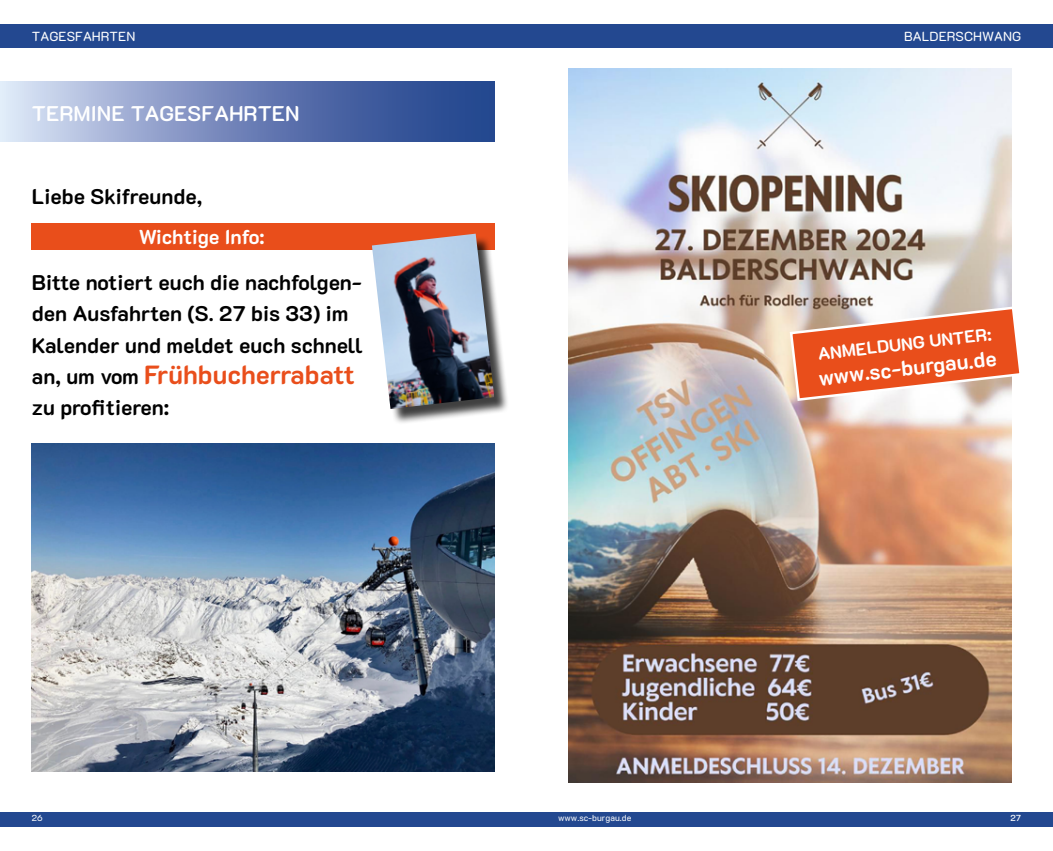
<style>
.page{position:relative;width:1053px;height:851px;background:#fff}
.page>*{position:absolute;margin:0;border:0;box-sizing:border-box;transform-origin:0 0}
.t1{font:700 26.25px "K2 D";color:#e94e1b}
.t2{font:700 21.25px/31.2px "K2 D";color:#000}
.t3{font:600 21.25px "K2 D";color:#fff}
.t4{font:700 21.25px "K2 D";color:#fff}
.t5{font:700 20px "K2 D";color:#fff}
.t6{font:700 17.5px "K2 D";color:#fff}
.t7{font:13.12px "K2 D";color:#fff}
.t8{font:8.75px "K2 D";color:#fff}
.t9{font:500 8.75px "K2 D";color:#fff}
.s1{font-size:21.25px;color:#000}
</style>
<div class="page">
<div style="left:0;top:811px;width:1052px;height:15px;background:#234890"></div>
<div style="left:0;top:25px;width:1052px;height:23px;background:#234890"></div>
<svg style="left:0;top:81px;width:494px;height:61px;background:#7387ba"></svg>
<div style="left:32px;top:223px;width:462px;height:27px;background:#e94e1b"></div>
<img style="left:568px;top:69px;width:443px;height:713px">
<div style="left:373px;top:236px;width:136px;height:188px;background:#000;opacity:.75"></div>
<img style="left:372px;top:233px;width:122px;height:176px">
<img style="left:32px;top:444px;width:462px;height:327px">
<svg style="left:788px;top:305px;width:232px;height:97px"></svg>
<p class="t7" style="left:32px;top:29px;width:105px">TAGESFAHRTEN</p>
<p class="t3" style="left:32px;top:101px;width:269px">TERMINE TAGESFAHRTEN</p>
<p class="t2" style="left:32px;top:181px;width:172px">Liebe Skifreunde,</p>
<p class="t5" style="left:139px;top:225px;width:127px">Wichtige Info:</p>
<p class="t2" style="left:32px;top:267px;width:332px">Bitte notiert euch die nachfolgen&shy;den Ausfahrten (S. 27 bis 33) im<br>Kalender und meldet euch schnell</p>
<p class="t1" style="left:32px;top:359px;width:324px"><span class="s1">an, um vom</span> Frühbucherrabatt</p>
<p class="t2" style="left:32px;top:392px;width:139px">zu profitieren:</p>
<p class="t7" style="left:904px;top:29px;width:118px">BALDERSCHWANG</p>
<p class="t6" style="left:816px;top:343px;width:176px;rotate:-6deg">ANMELDUNG UNTER:</p>
<p class="t4" style="left:817px;top:367px;width:180px;rotate:-7deg">www.sc-burgau.de</p>
<p class="t8" style="left:32px;top:812px;width:12px">26</p>
<p class="t8" style="left:558px;top:812px;width:75px">www.sc-burgau.de</p>
<p class="t9" style="left:1010px;top:812px;width:12px">27</p>
</div>
